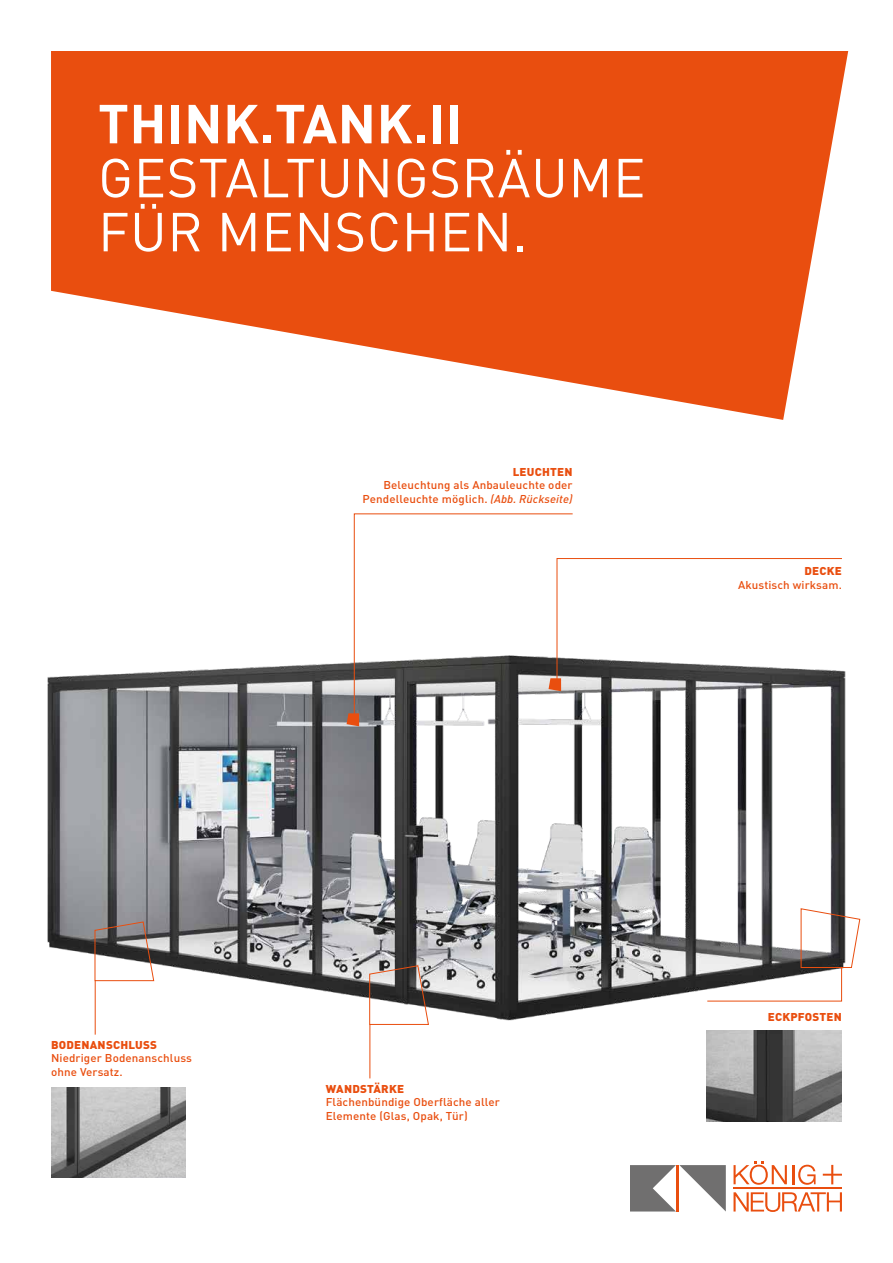
<style>
.page{position:relative;width:893px;height:1263px;background:#fff}
.page>*{position:absolute;margin:0;border:0;box-sizing:border-box;transform-origin:0 0}
.t1{font:54px/54px "DINOT";letter-spacing:.01em;color:#fff}
.t2{font:700 54px "DINOT";letter-spacing:.01em;color:#fff}
.t3{font:500 11.25px/13.5px "DINOT";letter-spacing:.01em;color:#e94e0f}
.t4{font:900 11.25px "DINOT";letter-spacing:.02em;color:#e94e0f}
.s1{font-style:italic}
</style>
<div class="page">
<img style="left:47px;top:663px;width:799px;height:513px">
<svg style="left:51px;top:51px;width:798px;height:369px;fill:#e94e0f"></svg>
<svg style="left:733px;top:1192px;width:109px;height:20px"></svg>
<hr style="left:733px;top:1187px;width:109px;height:2px;background:#e94e0f">
<svg style="left:823px;top:1165px;width:19px;height:19px"></svg>
<svg style="left:733px;top:1161px;width:83px;height:24px"></svg>
<svg style="left:630px;top:1165px;width:96px;height:46px"></svg>
<svg style="left:94px;top:921px;width:61px;height:60px"></svg>
<svg style="left:369px;top:965px;width:60px;height:60px"></svg>
<svg style="left:347px;top:513px;width:496px;height:213px"></svg>
<svg style="left:706px;top:908px;width:155px;height:94px"></svg>
<img style="left:707px;top:1030px;width:135px;height:91px">
<img style="left:51px;top:1087px;width:135px;height:91px">
<hr style="left:95px;top:981px;width:1px;height:54px;background:#e94e0f">
<hr style="left:369px;top:1024px;width:1px;height:54px;background:#e94e0f">
<h1 class="t2" style="left:98px;top:82px;width:365px">THINK.TANK.II</h1>
<h1 class="t1" style="left:98px;top:146px;width:549px">GESTALTUNGSRÄUME<br>FÜR MENSCHEN.</h1>
<p class="t4" style="left:513px;top:463px;width:61px">LEUCHTEN</p>
<p class="t3" style="left:362px;top:477px;width:212px;text-align:right">Beleuchtung als Anbauleuchte oder<br>Pendelleuchte möglich. <span class="s1">(Abb. Rückseite)</span></p>
<p class="t4" style="left:804px;top:562px;width:39px">DECKE</p>
<p class="t3" style="left:738px;top:577px;width:105px">Akustisch wirksam.</p>
<p class="t4" style="left:51px;top:1036px;width:107px">BODENANSCHLUSS</p>
<p class="t3" style="left:51px;top:1050px;width:143px">Niedriger Bodenanschluss ohne Versatz.</p>
<p class="t4" style="left:326px;top:1079px;width:80px">WANDSTÄRKE</p>
<p class="t3" style="left:326px;top:1094px;width:176px">Flächenbündige Oberfläche aller<br>Elemente (Glas, Opak, Tür)</p>
<p class="t4" style="left:768px;top:1007px;width:76px">ECKPFOSTEN</p>
</div>
